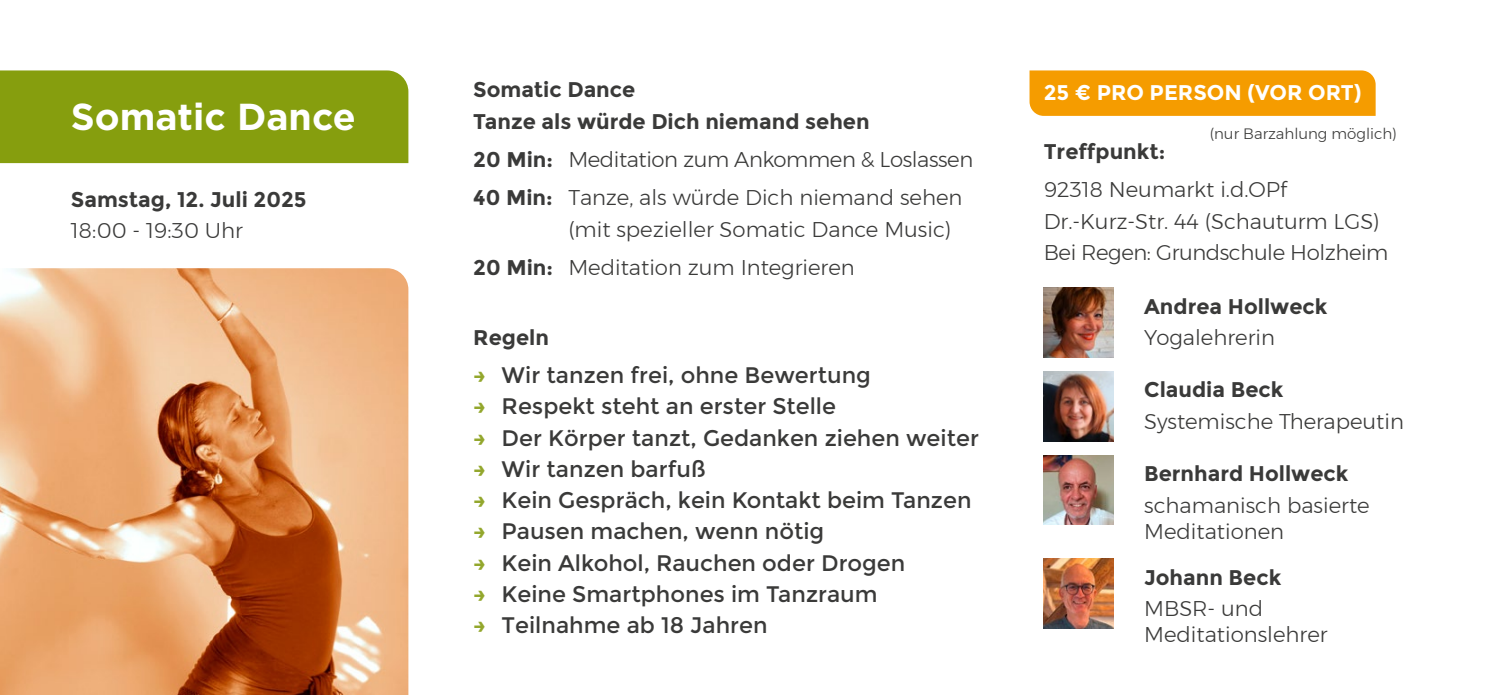
<style>
.page{position:relative;width:1489px;height:695px;background:#fff}
.page>*{position:absolute;margin:0;border:0;box-sizing:border-box;transform-origin:0 0}
.t1{font:700 37.5px "Gotham";color:#fff}
.t2{font:22.5px "Montserrat";color:#3a3a39}
.t3{font:300 21.25px/31.2px "Montserrat";color:#3a3a39}
.t4{font:700 21.25px/31.2px "Montserrat";color:#3a3a39}
.t5{font:300 21.25px/38.2px "Montserrat";letter-spacing:-.02em;color:#3a3a39}
.t6{font:700 21.25px "Montserrat";color:#fff}
.t7{font:300 15px "Montserrat";color:#3a3a39}
.s1{font-weight:700}
.s2{font-weight:600;color:#93a72d}
</style>
<div class="page">
<div style="left:1029px;top:70px;width:346px;height:46px;background:#f59c00"></div>
<img style="left:0;top:268px;width:408px;height:426px">
<div style="left:0;top:70px;width:408px;height:93px;background:#869e0e"></div>
<img style="left:1043px;top:287px;width:70px;height:70px">
<img style="left:1043px;top:371px;width:70px;height:70px">
<img style="left:1043px;top:455px;width:70px;height:70px">
<img style="left:1043px;top:558px;width:70px;height:70px">
<h1 class="t1" style="left:71px;top:92px;width:286px">Somatic Dance</h1>
<p class="t4" style="left:71px;top:183px;width:237px">Samstag, 12. Juli 2025</p>
<p class="t3" style="left:71px;top:214px;width:174px">18:00 - 19:30 Uhr</p>
<p class="t4" style="left:473px;top:74px;width:398px">Somatic Dance<br>Tanze als würde Dich niemand sehen</p>
<p class="t5" style="left:473px;top:140px;width:501px"><span class="s1">20 Min:</span> Meditation zum Ankommen &amp; Loslassen<br><span class="s1">40 Min:</span> Tanze, als würde Dich niemand sehen</p>
<p class="t3" style="left:473px;top:209px;width:479px;line-height:38.2px;text-indent:95px">(mit spezieller Somatic Dance Music)<br><span class="s1">20 Min:</span> Meditation zum Integrieren</p>
<p class="t4" style="left:473px;top:321px;width:77px">Regeln</p>
<p class="t2" style="left:473px;top:362px;width:399px"><span class="s2">→</span> Wir tanzen frei, ohne Bewertung</p>
<p class="t2" style="left:473px;top:393px;width:364px"><span class="s2">→</span> Respekt steht an erster Stelle</p>
<p class="t2" style="left:473px;top:424px;width:507px"><span class="s2">→</span> Der Körper tanzt, Gedanken ziehen weiter</p>
<p class="t2" style="left:473px;top:455px;width:234px"><span class="s2">→</span> Wir tanzen barfuß</p>
<p class="t2" style="left:473px;top:487px;width:500px"><span class="s2">→</span> Kein Gespräch, kein Kontakt beim Tanzen</p>
<p class="t2" style="left:473px;top:518px;width:352px"><span class="s2">→</span> Pausen machen, wenn nötig</p>
<p class="t2" style="left:473px;top:549px;width:433px"><span class="s2">→</span> Kein Alkohol, Rauchen oder Drogen</p>
<p class="t2" style="left:473px;top:580px;width:406px"><span class="s2">→</span> Keine Smartphones im Tanzraum</p>
<p class="t2" style="left:473px;top:612px;width:296px"><span class="s2">→</span> Teilnahme ab 18 Jahren</p>
<p class="t6" style="left:1043px;top:80px;width:319px">25 € PRO PERSON (VOR ORT)</p>
<p class="t7" style="left:1209px;top:122px;width:188px">(nur Barzahlung möglich)</p>
<p class="t4" style="left:1043px;top:136px;width:123px">Treffpunkt:</p>
<p class="t3" style="left:1043px;top:174px;width:346px">92318 Neumarkt i.d.OPf<br>Dr.-Kurz-Str. 44 (Schauturm LGS)<br>Bei Regen: Grundschule Holzheim</p>
<p class="t4" style="left:1144px;top:290px;width:185px">Andrea Hollweck</p>
<p class="t3" style="left:1144px;top:321px;width:132px">Yogalehrerin</p>
<p class="t4" style="left:1144px;top:374px;width:141px">Claudia Beck</p>
<p class="t3" style="left:1144px;top:405px;width:261px">Systemische Therapeutin</p>
<p class="t4" style="left:1144px;top:458px;width:206px">Bernhard Hollweck</p>
<p class="t3" style="left:1144px;top:491px;width:227px;line-height:26.2px">schamanisch basierte<br>Meditationen</p>
<p class="t4" style="left:1144px;top:561px;width:139px">Johann Beck</p>
<p class="t3" style="left:1144px;top:594px;width:185px;line-height:26.2px">MBSR- und<br>Meditationslehrer</p>
</div>
